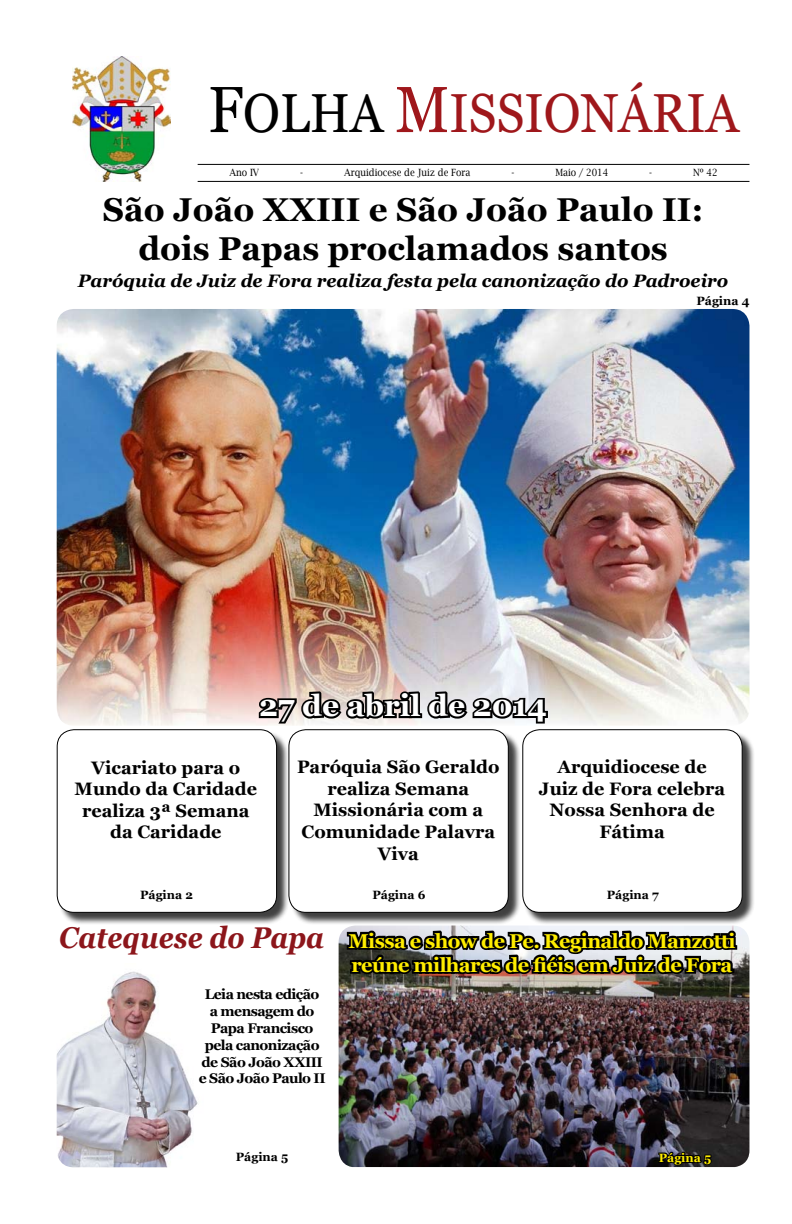
<style>
.page{position:relative;width:792px;height:1224px;background:#fff}
.page>*{position:absolute;margin:0;border:0;box-sizing:border-box;transform-origin:0 0}
.t1{font:55px "Georgia";color:#9f171b;scale:.9 1}
.t2{font:700 33px/39.6px "Georgia";color:#000;text-align:center}
.t3{font:italic 700 30px "Georgia";color:#8c161b;scale:.9 1}
.t4{font:700 30px "Georgia";color:#fff}
.t5{font:700 20px/24px "Georgia";letter-spacing:-.03em;color:#ffed00}
.t6{font:700 18px/21.6px "Georgia";color:#000;text-align:center}
.t7{font:italic 700 18px "Georgia";color:#000}
.t8{font:700 14px/16.8px "Georgia";letter-spacing:-.04em;color:#000;text-align:center}
.t9{font:700 12px "Georgia";color:#000}
.t10{font:700 12px "Georgia";color:#ffed00}
.t11{font:10px "Lucida Bright";color:#000;scale:.9 1}
.s1{font-size:65px;color:#000}
.s2{color:#000}
.s3{font-size:65px}
</style>
<div class="page">
<hr style="left:198px;top:164px;width:551px;height:1px;background:#000">
<hr style="left:198px;top:181px;width:551px;height:1px;background:#000">
<img style="left:73px;top:57px;width:98px;height:124px">
<img style="left:57px;top:971px;width:141px;height:196px">
<img style="left:57px;top:309px;width:692px;height:417px">
<div style="left:58px;top:731px;width:236px;height:199px;background:#000;opacity:.75"></div>
<div style="left:57px;top:730px;width:220px;height:182px;background:#fff;border-radius:17px"></div>
<div style="left:57px;top:729px;width:220px;height:184px;border:1px solid #000;border-radius:17px"></div>
<div style="left:290px;top:731px;width:235px;height:199px;background:#000;opacity:.75"></div>
<div style="left:289px;top:730px;width:219px;height:182px;background:#fff;border-radius:17px"></div>
<div style="left:288px;top:729px;width:221px;height:184px;border:1px solid #000;border-radius:17px"></div>
<div style="left:524px;top:731px;width:235px;height:199px;background:#000;opacity:.75"></div>
<div style="left:523px;top:730px;width:219px;height:182px;background:#fff;border-radius:17px"></div>
<div style="left:522px;top:729px;width:221px;height:184px;border:1px solid #000;border-radius:17px"></div>
<svg style="left:256px;top:689px;width:294px;height:37px"></svg>
<img style="left:339px;top:926px;width:410px;height:241px">
<svg style="left:345px;top:913px;width:395px;height:64px"></svg>
<svg style="left:657px;top:1148px;width:56px;height:19px"></svg>
<h1 class="t1" style="left:208px;top:80px;width:591px"><span class="s1">F</span><span class="s2">OLHA</span> <span class="s3">M</span>ISSIONÁRIA</h1>
<p class="t11" style="left:229px;top:167px;width:35px">Ano IV</p>
<p class="t11" style="left:300px;top:167px;width:5px">-</p>
<p class="t11" style="left:344px;top:167px;width:142px">Arquidiocese de Juiz de Fora</p>
<p class="t11" style="left:511px;top:167px;width:5px">-</p>
<p class="t11" style="left:555px;top:167px;width:60px">Maio / 2014</p>
<p class="t11" style="left:649px;top:167px;width:5px">-</p>
<p class="t11" style="left:693px;top:167px;width:28px">Nº 42</p>
<h2 class="t2" style="left:103px;top:189px;width:602px">São João XXIII e São João Paulo II: dois Papas proclamados santos</h2>
<p class="t7" style="left:78px;top:269px;width:652px">Paróquia de Juiz de Fora realiza festa pela canonização do Padroeiro</p>
<p class="t9" style="left:696px;top:293px;width:55px">Página 4</p>
<h3 class="t4" style="left:259px;top:686px;width:289px">27 de abril de 2014</h3>
<p class="t6" style="left:539px;top:756px;width:188px">Arquidiocese de<br>Juiz de Fora celebra<br>Nossa Senhora de<br>Fátima</p>
<p class="t6" style="left:297px;top:756px;width:204px">Paróquia São Geraldo realiza Semana<br>Missionária com a<br>Comunidade Palavra<br>Viva</p>
<p class="t9" style="left:372px;top:888px;width:54px">Página 6</p>
<p class="t9" style="left:607px;top:888px;width:53px">Página 7</p>
<p class="t5" style="left:348px;top:929px;width:389px">Missa e show de Pe. Reginaldo Manzotti reúne milhares de fiéis em Juiz de Fora</p>
<p class="t6" style="left:75px;top:757px;width:184px">Vicariato para o<br>Mundo da Caridade realiza 3ª Semana da Caridade</p>
<p class="t9" style="left:140px;top:888px;width:54px">Página 2</p>
<h3 class="t3" style="left:59px;top:918px;width:296px">Catequese do Papa</h3>
<p class="t8" style="left:199px;top:986px;width:128px">Leia nesta edição<br>a mensagem do<br>Papa Francisco pela canonização de São João XXIII e São João Paulo II</p>
<p class="t9" style="left:236px;top:1149px;width:54px">Página 5</p>
<p class="t10" style="left:659px;top:1150px;width:54px">Página 5</p>
</div>
